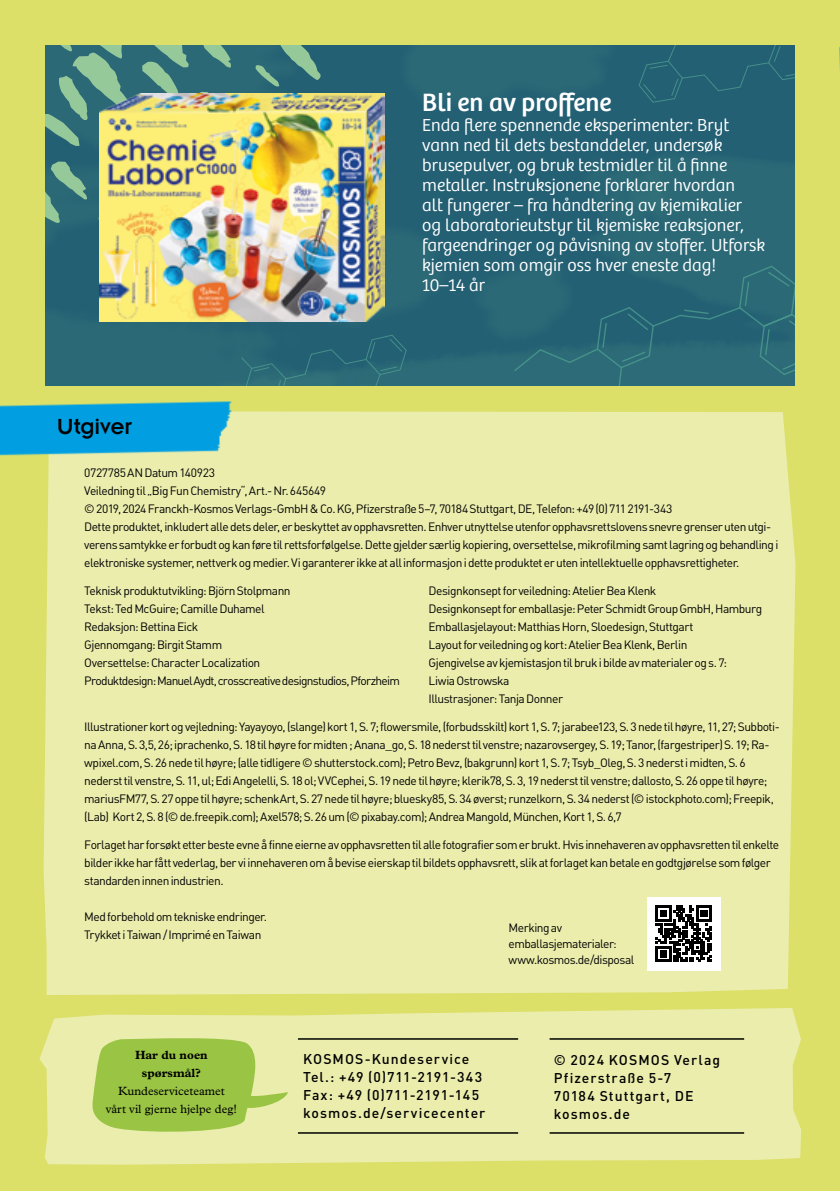
<style>
.page{position:relative;width:840px;height:1191px;background:#fff}
.page>*{position:absolute;margin:0;border:0;box-sizing:border-box;transform-origin:0 0}
.t1{font:26px "Kosmos Bree";color:#fff}
.t2{font:24px "Insignia LT Pro";letter-spacing:-.01em;color:#000}
.t3{font:300 18px/20px "Kosmos Bree";color:#fff}
.t4{font:500 14px/18px "DINOT";letter-spacing:.07em;color:#000}
.t5{font:12px/18px "DINOT";letter-spacing:-.04em;color:#000}
.t6{font:12px/18px "Plantin MT Pro";color:#000;text-align:center}
.t7{font:700 12px/18px "Plantin MT Pro";color:#000;text-align:center}
</style>
<div class="page">
<div style="left:0;top:0;width:839px;height:1191px;background:#dce069"></div>
<svg style="left:39px;top:1008px;width:761px;height:156px;fill:#ebedad"></svg>
<div style="left:44px;top:411px;width:751px;height:584px;background:#ebedad"></div>
<svg style="left:839px;top:45px;width:1px;height:29px"></svg>
<svg style="left:92px;top:1035px;width:196px;height:99px"></svg>
<img style="left:0;top:401px;width:234px;height:55px">
<img style="left:45px;top:45px;width:749px;height:341px">
<img style="left:99px;top:94px;width:285px;height:228px">
<svg style="left:512px;top:265px;width:282px;height:121px"></svg>
<svg style="left:240px;top:334px;width:167px;height:52px"></svg>
<img style="left:45px;top:45px;width:285px;height:192px">
<div style="left:637px;top:45px;width:157px;height:58px;background:#246074"></div>
<hr style="left:549px;top:1038px;width:194px;height:1px;background:#000">
<hr style="left:549px;top:1132px;width:194px;height:1px;background:#000">
<hr style="left:298px;top:1132px;width:220px;height:1px;background:#000">
<hr style="left:298px;top:1038px;width:220px;height:1px;background:#000">
<div style="left:646px;top:897px;width:74px;height:73px;background:#fff"></div>
<svg style="left:655px;top:906px;width:56px;height:55px"></svg>
<h2 class="t2" style="left:57px;top:414px;width:76px">Utgiver</h2>
<h1 class="t1" style="left:422px;top:87px;width:191px">Bli en av proffene</h1>
<p class="t3" style="left:422px;top:115px;width:344px">Enda flere spennende eksperimenter: Bryt vann ned til dets bestanddeler, undersøk brusepulver, og bruk testmidler til å finne metaller. Instruksjonene forklarer hvordan<br>alt fungerer – fra håndtering av kjemikalier og laboratorieutstyr til kjemiske reaksjoner, fargeendringer og påvisning av stoffer. Utforsk kjemien som omgir oss hver eneste dag!<br>10–14 år</p>
<p class="t5" style="left:84px;top:463px;width:695px">0727785 AN Datum 140923<br>Veiledning til „Big Fun Chemistry“, Art.- Nr. 645649<br>© 2019, 2024 Franckh-Kosmos Verlags-GmbH &amp; Co. KG, Pfizerstraße 5–7, 70184 Stuttgart, DE, Telefon: +49 (0) 711 2191-343<br>Dette produktet, inkludert alle dets deler, er beskyttet av opphavsretten. Enhver utnyttelse utenfor opphavsrettslovens snevre grenser uten utgi&shy;verens samtykke er forbudt og kan føre til rettsforfølgelse. Dette gjelder særlig kopiering, oversettelse, mikrofilming samt lagring og behandling i elektroniske systemer, nettverk og medier. Vi garanterer ikke at all informasjon i dette produktet er uten intellektuelle opphavsrettigheter.</p>
<p class="t5" style="left:84px;top:581px;width:317px">Teknisk produktutvikling: Björn Stolpmann<br>Tekst: Ted McGuire; Camille Duhamel<br>Redaksjon: Bettina Eick<br>Gjennomgang: Birgit Stamm<br>Oversettelse: Character Localization<br>Produktdesign: Manuel Aydt, crosscreative designstudios, Pforzheim</p>
<p class="t5" style="left:84px;top:717px;width:696px">Illustrationer kort og vejledning: Yayayoyo, (slange) kort 1, S. 7; flowersmile, (forbudsskilt) kort 1, S. 7; jarabee123, S. 3 nede til høyre, 11, 27; Subboti&shy;na Anna, S. 3,5, 26; iprachenko, S. 18 til høyre for midten ; Anana_go, S. 18 nederst til venstre; nazarovsergey, S. 19; Tanor, (fargestriper) S. 19; Ra&shy;wpixel.com, S. 26 nede til høyre; (alle tidligere © shutterstock.com); Petro Bevz, (bakgrunn) kort 1, S. 7; Tsyb_Oleg, S. 3 nederst i midten, S. 6 nederst til venstre, S. 11, ul; Edi Angelelli, S. 18 ol; VVCephei, S. 19 nede til høyre; klerik78, S. 3, 19 nederst til venstre; dallosto, S. 26 oppe til høyre; mariusFM77, S. 27 oppe til høyre; schenkArt, S. 27 nede til høyre; bluesky85, S. 34 øverst; runzelkorn, S. 34 nederst (© istockphoto.com); Freepik, (Lab) Kort 2, S. 8 (© de.freepik.com); Axel578; S. 26 um (© pixabay.com); Andrea Mangold, München, Kort 1, S. 6,7</p>
<p class="t5" style="left:84px;top:835px;width:696px">Forlaget har forsøkt etter beste evne å finne eierne av opphavsretten til alle fotografier som er brukt. Hvis innehaveren av opphavsretten til enkelte bilder ikke har fått vederlag, ber vi innehaveren om å bevise eierskap til bildets opphavsrett, slik at forlaget kan betale en godtgjørelse som følger standarden innen industrien.</p>
<p class="t5" style="left:84px;top:907px;width:184px">Med forbehold om tekniske endringer.<br>Trykket i Taiwan / Imprimé en Taiwan</p>
<p class="t5" style="left:428px;top:581px;width:335px">Designkonsept for veiledning: Atelier Bea Klenk<br>Designkonsept for emballasje: Peter Schmidt Group GmbH, Hamburg Emballasjelayout: Matthias Horn, Sloedesign, Stuttgart<br>Layout for veiledning og kort: Atelier Bea Klenk, Berlin<br>Gjengivelse av kjemistasjon til bruk i bilde av materialer og s. 7:<br>Liwia Ostrowska<br>Illustrasjoner: Tanja Donner</p>
<p class="t5" style="left:508px;top:919px;width:127px;line-height:16px">Merking av emballasjematerialer: www.kosmos.de/disposal</p>
<p class="t7" style="left:135px;top:1045px;width:74px">Har du noen spørsmål?</p>
<p class="t6" style="left:106px;top:1081px;width:132px">Kundeserviceteamet<br>vårt vil gjerne hjelpe deg!</p>
<p class="t4" style="left:303px;top:1049px;width:184px">KOSMOS-Kundeservice<br>Tel.: +49 (0)711-2191-343<br>Fax: +49 (0)711-2191-145 kosmos.de/servicecenter</p>
<p class="t4" style="left:553px;top:1050px;width:168px">© 2024 KOSMOS Verlag<br>Pfizerstraße 5-7<br>70184 Stuttgart, DE kosmos.de</p>
</div>
